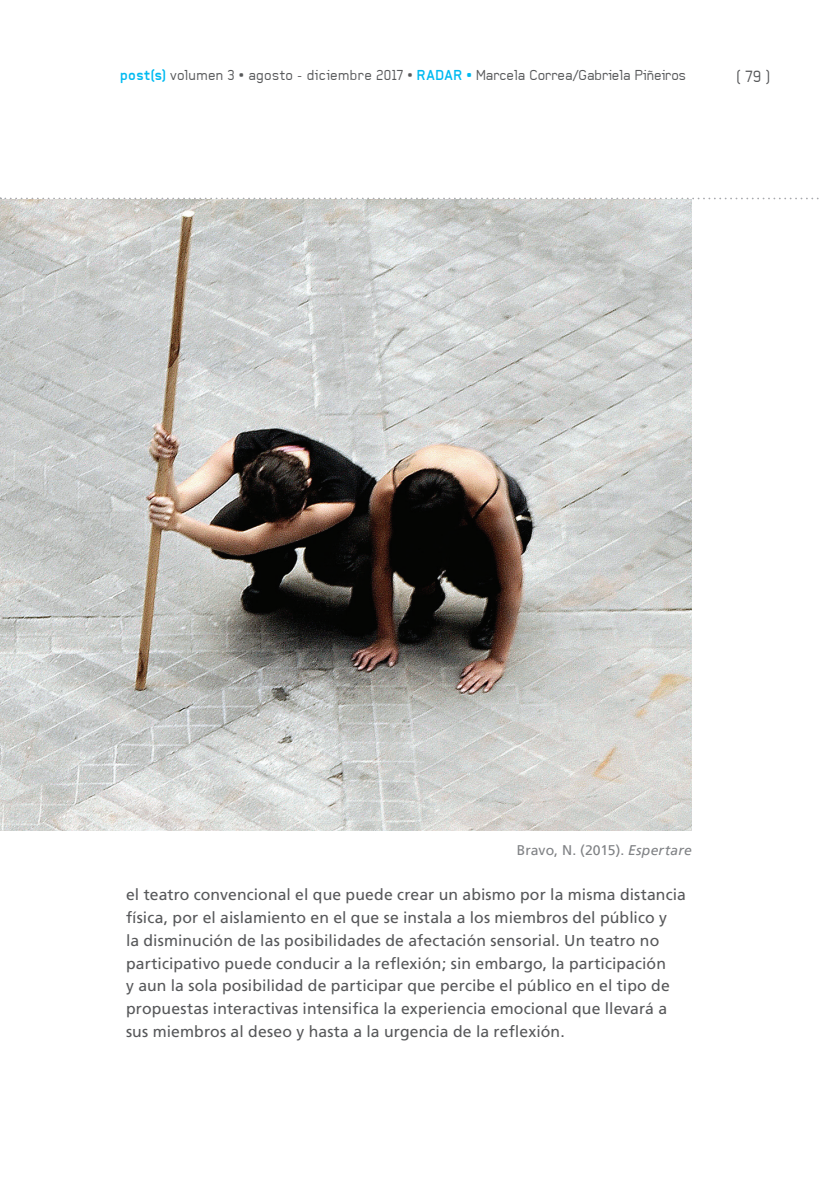
<style>
.page{position:relative;width:819px;height:1191px;background:#fff}
.page>*{position:absolute;margin:0;border:0;box-sizing:border-box;transform-origin:0 0}
.t1{font:15.75px/22.8px "Frutiger";letter-spacing:.005em;color:#57585a}
.t2{font:15.75px "Baksheesh";color:#57585a}
.t3{font:14px "Baksheesh";color:#57585a}
.t4{font:14px "Frutiger LT";color:#808285}
.s1{font-weight:700;color:#00baf1}
.s2{font-style:italic}
</style>
<div class="page">
<svg style="left:0;top:198px;width:819px;height:1px"></svg>
<img style="left:0;top:199px;width:692px;height:631px">
<p class="t3" style="left:120px;top:67px;width:567px"><span class="s1">post(s)</span> volumen 3 • agosto - diciembre 2017 • <span class="s1">RADAR •</span> Marcela Correa/Gabriela Piñeiros</p>
<p class="t2" style="left:736px;top:68px;width:35px">( 79 )</p>
<p class="t4" style="left:516px;top:841px;width:177px">Bravo, N. (2015). <span class="s2">Espertare</span></p>
<p class="t1" style="left:126px;top:883px;width:561px">el teatro convencional el que puede crear un abismo por la misma distancia física, por el aislamiento en el que se instala a los miembros del público y<br>la disminución de las posibilidades de afectación sensorial. Un teatro no participativo puede conducir a la reflexión; sin embargo, la participación<br>y aun la sola posibilidad de participar que percibe el público en el tipo de propuestas interactivas intensifica la experiencia emocional que llevará a sus miembros al deseo y hasta a la urgencia de la reflexión.</p>
</div>
